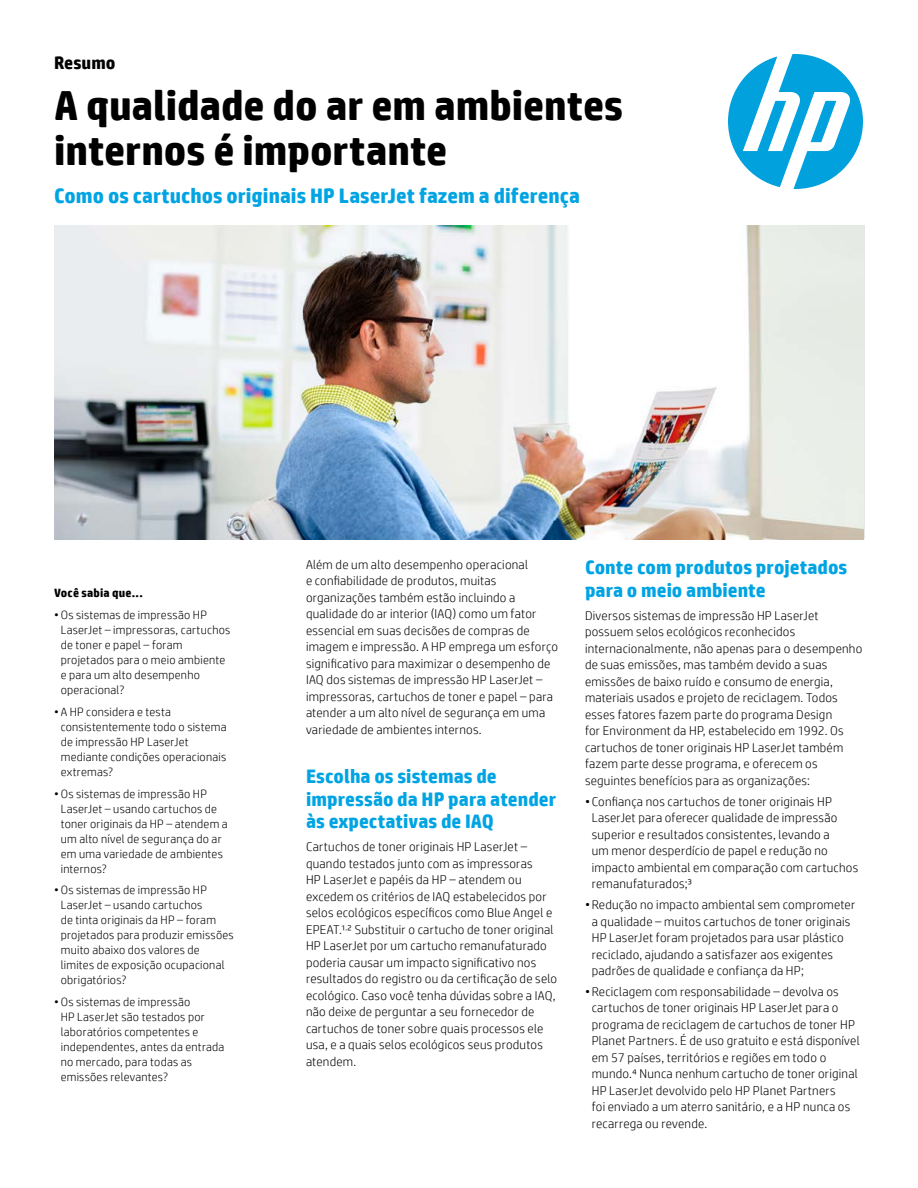
<style>
.page{position:relative;width:918px;height:1188px;background:#fff}
.page>*{position:absolute;margin:0;border:0;box-sizing:border-box;transform-origin:0 0}
.Headline_28_30{font:700 42px/45px "HP Simplified";color:#000}
.Subhead{font:700 21px "HP Simplified";letter-spacing:.005em;color:#00a4e3}
.Subhead_w{font:700 19.5px/22.5px "HP Simplified";color:#00a4e3}
.Title_12_14{font:700 18px "HP Simplified";letter-spacing:.005em;color:#000}
.Body_last{font:300 12.75px/16.5px "HP Simplified";letter-spacing:.02em;color:#000}
.Body{font:300 12.75px/16.5px "HP Simplified";letter-spacing:.015em;color:#000}
.Body_w___3125__space{font:300 12.75px/16.5px "HP Simplified";letter-spacing:.02em;color:#000}
.t1{font:300 12px/15px "HP Simplified";letter-spacing:.02em;color:#000}
.Sidebar_header_no_sp{font:700 12px "HP Simplified";letter-spacing:.02em;color:#000}
</style>
<div class="page">
<svg style="left:728px;top:54px;width:135px;height:135px"></svg>
<img style="left:54px;top:226px;width:810px;height:313px">
<p class="Title_12_14" style="left:54px;top:52px;width:63px">Resumo</p>
<p class="Headline_28_30" style="left:54px;top:83px;width:571px">A qualidade do ar em ambientes internos é importante</p>
<p class="Subhead" style="left:54px;top:183px;width:527px">Como os cartuchos originais HP LaserJet fazem a diferença</p>
<p class="Sidebar_header_no_sp" style="left:54px;top:586px;width:90px">Você sabia que...</p>
<p class="t1" style="left:61px;top:607px;width:171px;text-indent:-7px">• Os sistemas de impressão HP<br>LaserJet – impressoras, cartuchos de toner e papel – foram projetados para o meio ambiente e para um alto desempenho operacional?</p>
<p class="t1" style="left:61px;top:704px;width:167px;text-indent:-7px">• A HP considera e testa consistentemente todo o sistema de impressão HP LaserJet mediante condições operacionais extremas?</p>
<p class="t1" style="left:61px;top:786px;width:168px;text-indent:-7px">• Os sistemas de impressão HP<br>LaserJet – usando cartuchos de toner originais da HP – atendem a um alto nível de segurança do ar em uma variedade de ambientes internos?</p>
<p class="t1" style="left:61px;top:882px;width:175px;text-indent:-7px">• Os sistemas de impressão HP<br>LaserJet – usando cartuchos<br>de tinta originais da HP – foram projetados para produzir emissões muito abaixo dos valores de limites de exposição ocupacional obrigatórios?</p>
<p class="t1" style="left:61px;top:994px;width:165px;text-indent:-7px">• Os sistemas de impressão<br>HP LaserJet são testados por laboratórios competentes e independentes, antes da entrada no mercado, para todas as emissões relevantes?</p>
<p class="Body_w___3125__space" style="left:306px;top:556px;width:253px">Além de um alto desempenho operacional<br>e confiabilidade de produtos, muitas organizações também estão incluindo a qualidade do ar interior (IAQ) como um fator essencial em suas decisões de compras de imagem e impressão. A HP emprega um esforço significativo para maximizar o desempenho de IAQ dos sistemas de impressão HP LaserJet – impressoras, cartuchos de toner e papel – para atender a um alto nível de segurança em uma variedade de ambientes internos.</p>
<p class="Subhead_w" style="left:306px;top:765px;width:252px">Escolha os sistemas de impressão da HP para atender às expectativas de IAQ</p>
<p class="Body_last" style="left:306px;top:839px;width:253px">Cartuchos de toner originais HP LaserJet – quando testados junto com as impressoras<br>HP LaserJet e papéis da HP – atendem ou excedem os critérios de IAQ estabelecidos por selos ecológicos específicos como Blue Angel e EPEAT.¹<sup>,</sup>² Substituir o cartucho de toner original HP LaserJet por um cartucho remanufaturado poderia causar um impacto significativo nos resultados do registro ou da certificação de selo ecológico. Caso você tenha dúvidas sobre a IAQ, não deixe de perguntar a seu fornecedor de cartuchos de toner sobre quais processos ele usa, e a quais selos ecológicos seus produtos atendem.</p>
<p class="Subhead_w" style="left:585px;top:556px;width:264px">Conte com produtos projetados para o meio ambiente</p>
<p class="Body" style="left:585px;top:607px;width:279px">Diversos sistemas de impressão HP LaserJet possuem selos ecológicos reconhecidos internacionalmente, não apenas para o desempenho de suas emissões, mas também devido a suas emissões de baixo ruído e consumo de energia, materiais usados e projeto de reciclagem. Todos esses fatores fazem parte do programa Design<br>for Environment da HP, estabelecido em 1992. Os cartuchos de toner originais HP LaserJet também fazem parte desse programa, e oferecem os seguintes benefícios para as organizações:</p>
<p class="Body_last" style="left:592px;top:793px;width:268px;text-indent:-7px">• Confiança nos cartuchos de toner originais HP LaserJet para oferecer qualidade de impressão superior e resultados consistentes, levando a<br>um menor desperdício de papel e redução no impacto ambiental em comparação com cartuchos remanufaturados;³</p>
<p class="Body_last" style="left:592px;top:896px;width:265px;text-indent:-7px">•Redução no impacto ambiental sem comprometer a qualidade – muitos cartuchos de toner originais HP LaserJet foram projetados para usar plástico reciclado, ajudando a satisfazer aos exigentes padrões de qualidade e confiança da HP;</p>
<p class="Body_last" style="left:592px;top:983px;width:269px;text-indent:-7px">•Reciclagem com responsabilidade – devolva os cartuchos de toner originais HP LaserJet para o programa de reciclagem de cartuchos de toner HP Planet Partners. É de uso gratuito e está disponível em 57 países, territórios e regiões em todo o mundo.⁴ Nunca nenhum cartucho de toner original HP LaserJet devolvido pelo HP Planet Partners<br>foi enviado a um aterro sanitário, e a HP nunca os recarrega ou revende.</p>
</div>
